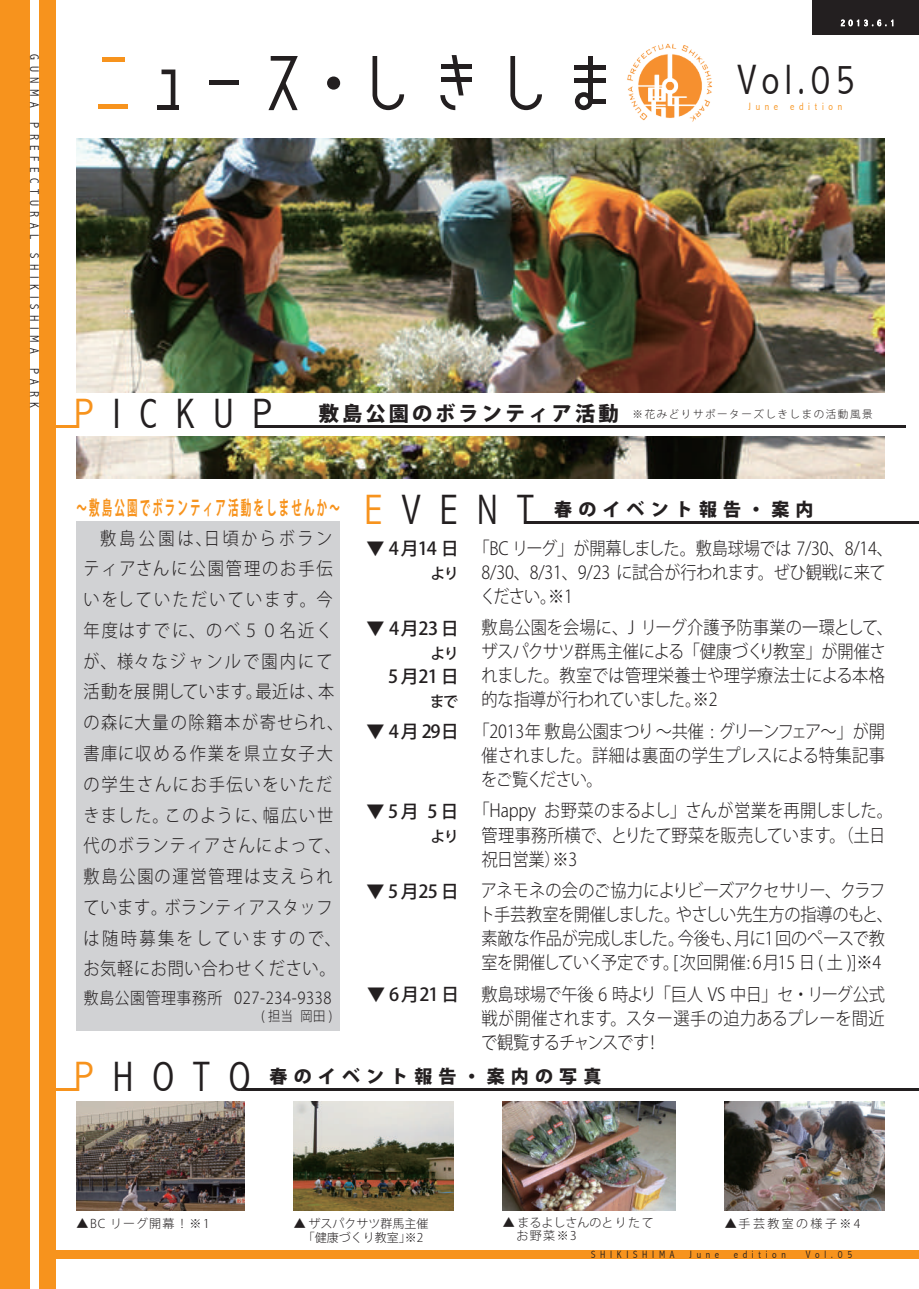
<style>
.page{position:relative;width:919px;height:1289px;background:#fff}
.page>*{position:absolute;margin:0;border:0;box-sizing:border-box;transform-origin:0 0}
.t1{font:300 condensed 42.45px "Abadi";letter-spacing:.44em;color:#231f20}
.t2{font:800 20.25px "Koz Go Pro";letter-spacing:.15em;color:#231f20}
.t3{font:700 19.5px "Koz Go Pro";letter-spacing:.2em;color:#f7931d;scale:.54 1}
.t4{font:300 18px/24px "Koz Go Pro";letter-spacing:.01em;color:#231f20;text-align:justify;scale:.9 1}
.t5{font:300 18px/30.8px "Koz Go Pro";letter-spacing:.11em;color:#231f20;text-align:center;scale:.9 1}
.t6{font:300 18px/24px "Koz Go Pro";letter-spacing:-.01em;color:#231f20;scale:.9 1}
.t7{font:300 18px/24px "Koz Go Pro";letter-spacing:-.02em;color:#231f20;scale:.9 1}
.t8{font:500 18px "Koz Go Pro";letter-spacing:.085em;color:#231f20}
.t9{font:800 18px "Koz Go Pro";letter-spacing:.34em;color:#231f20}
.t10{font:300 16.5px "Koz Go Pro";letter-spacing:.04em;color:#231f20;scale:.9 1}
.t11{font:500 15px "Koz Go Pro";letter-spacing:-.11em;color:#231f20}
.t12{font:300 13.5px "Koz Go Pro";color:#231f20;scale:.9 1}
.t13{font:300 condensed 12.75px "Abadi";letter-spacing:.44em;color:#231f20}
.t14{font:300 12px/13.5px "Koz Go Pro";color:#231f20;text-align:center}
.t15{font:300 12px "Koz Go Pro";letter-spacing:.2em;color:#231f20}
.t16{font:300 condensed 10.65px "Abadi";letter-spacing:.44em;color:#231f20}
.t17{font:300 condensed 10.65px "Abadi";letter-spacing:.44em;color:#f7931d}
.t18{font:300 10.5px "Koz Go Pro";letter-spacing:.15em;color:#231f20}
.s1{color:#f7931d}
</style>
<div class="page">
<div style="left:76px;top:521px;width:264px;height:509px;background:#d1d2d4"></div>
<img style="left:76px;top:1101px;width:168px;height:109px">
<img style="left:294px;top:1101px;width:159px;height:109px">
<img style="left:77px;top:138px;width:807px;height:340px">
<img style="left:503px;top:1101px;width:172px;height:109px">
<img style="left:724px;top:1101px;width:160px;height:109px">
<div style="left:0;top:0;width:56px;height:1288px;background:#f7931d"></div>
<div style="left:30px;top:0;width:9px;height:1288px;background:#fff"></div>
<div style="left:51px;top:1249px;width:867px;height:9px;background:#f7931d"></div>
<div style="left:56px;top:393px;width:862px;height:42px;background:#fff"></div>
<hr style="left:525px;top:521px;width:393px;height:3px;background:#231f20">
<hr style="left:241px;top:1088px;width:677px;height:2px;background:#231f20">
<hr style="left:44px;top:1088px;width:34px;height:2px;background:#f7931d">
<hr style="left:41px;top:425px;width:36px;height:2px;background:#f7931d">
<hr style="left:255px;top:425px;width:650px;height:2px;background:#231f20">
<div style="left:102px;top:57px;width:22px;height:5px;background:#f7931d"></div>
<hr style="left:98px;top:104px;width:30px;height:4px;background:#f7931d">
<div style="left:209px;top:80px;width:30px;height:5px;background:#231f20"></div>
<svg style="left:161px;top:70px;width:14px;height:35px"></svg>
<div style="left:157px;top:105px;width:22px;height:5px;background:#231f20"></div>
<div style="left:574px;top:65px;width:32px;height:5px;background:#231f20"></div>
<div style="left:574px;top:78px;width:32px;height:5px;background:#231f20"></div>
<hr style="left:590px;top:99px;width:16px;height:4px;background:#231f20">
<hr style="left:588px;top:56px;width:4px;height:45px;background:#231f20">
<svg style="left:575px;top:92px;width:17px;height:18px"></svg>
<svg style="left:268px;top:56px;width:30px;height:54px"></svg>
<div style="left:327px;top:76px;width:13px;height:14px;background:#231f20;border-radius:50%"></div>
<div style="left:441px;top:64px;width:30px;height:5px;background:#231f20"></div>
<div style="left:441px;top:77px;width:30px;height:5px;background:#231f20"></div>
<svg style="left:440px;top:55px;width:23px;height:55px"></svg>
<svg style="left:510px;top:56px;width:32px;height:54px"></svg>
<svg style="left:372px;top:56px;width:32px;height:54px"></svg>
<img style="left:627px;top:43px;width:86px;height:79px">
<div style="left:812px;top:0;width:106px;height:34px;background:#231f20"></div>
<svg style="left:840px;top:19px;width:53px;height:7px"></svg>
<p class="t13" style="left:42px;top:54px;width:355px;rotate:90deg">GUNMA PREFECTURAL SHIKISHIMA PARK</p>
<h1 class="t1" style="left:737px;top:55px;width:119px">Vol.05</h1>
<p class="t17" style="left:748px;top:101px;width:95px">June edition</p>
<h1 class="t1" style="left:74px;top:389px;width:200px"><span class="s1">P</span>ICKUP</h1>
<p class="t2" style="left:319px;top:401px;width:301px">敷島公園のボランティア活動</p>
<p class="t18" style="left:632px;top:407px;width:241px">※花みどりサポーターズしきしまの活動風景</p>
<p class="t3" style="left:76px;top:495px;width:489px">～敷島公園でボランティア活動をしませんか～</p>
<p class="t5" style="left:83px;top:523px;width:290px">敷島公園は、日頃からボラン<br>ティアさんに公園管理のお手伝いをしていただいています。今年度はすでに、のべ５０名近くが、様々なジャンルで園内にて活動を展開しています。最近は、本の森に大量の除籍本が寄せられ、書庫に収める作業を県立女子大の学生さんにお手伝いをいただきました。このように、幅広い世代のボランティアさんによって、敷島公園の運営管理は支えられています。ボランティアスタッフは随時募集をしていますので、お気軽にお問い合わせください。</p>
<p class="t10" style="left:84px;top:986px;width:276px">敷島公園管理事務所 027-234-9338</p>
<p class="t12" style="left:261px;top:1007px;width:81px">( 担当 岡田 )</p>
<h1 class="t1" style="left:364px;top:485px;width:171px"><span class="s1">E</span>VENT</h1>
<p class="t9" style="left:554px;top:497px;width:261px">春のイベント報告・案内</p>
<p class="t8" style="left:366px;top:537px;width:94px">▼ 4月14 日</p>
<p class="t11" style="left:430px;top:563px;width:30px">より</p>
<p class="t8" style="left:366px;top:617px;width:94px">▼ 4月23日</p>
<p class="t8" style="left:388px;top:665px;width:72px">5月21日</p>
<p class="t8" style="left:366px;top:720px;width:94px">▼ 4月29日</p>
<p class="t11" style="left:430px;top:643px;width:30px">より</p>
<p class="t11" style="left:430px;top:691px;width:30px">まで</p>
<p class="t8" style="left:366px;top:799px;width:94px">▼5月 5日</p>
<p class="t11" style="left:430px;top:827px;width:30px">より</p>
<p class="t8" style="left:366px;top:879px;width:94px">▼5月25日</p>
<p class="t8" style="left:367px;top:982px;width:94px">▼6月 21日</p>
<p class="t6" style="left:480px;top:536px;width:460px;text-indent:-7px">「BC リーグ」が開幕しました。敷島球場では 7/30、8/14、<br>8/30、8/31、9/23 に試合が行われます。ぜひ観戦に来てください。※1</p>
<p class="t4" style="left:481px;top:616px;width:458px;text-align:left">敷島公園を会場に、J リーグ介護予防事業の一環として、ザスパクサツ群馬主催による「健康づくり教室」が開催されました。教室では管理栄養士や理学療法士による本格的な指導が行われていました。※2</p>
<p class="t4" style="left:481px;top:719px;width:450px;text-indent:-8px">「2013年 敷島公園まつり ～共催 : グリーンフェア～」が開催されました。詳細は裏面の学生プレスによる特集記事をご覧ください。</p>
<p class="t6" style="left:481px;top:799px;width:458px;text-indent:-8px">「Happy お野菜のまるよし」さんが営業を再開しました。管理事務所横で、とりたて野菜を販売しています。（土日祝日営業）※3</p>
<p class="t7" style="left:479px;top:878px;width:461px">アネモネの会のご協力によりビーズアクセサリー、クラフト手芸教室を開催しました。やさしい先生方の指導のもと、素敵な作品が完成しました。今後も、月に1回のペースで教室を開催していく予定です。[次回開催: 6月15 日 ( 土 )]※4</p>
<p class="t4" style="left:481px;top:982px;width:450px">敷島球場で午後 6 時より「巨人 VS 中日」セ・リーグ公式戦が開催されます。スター選手の迫力あるプレーを間近で観覧するチャンスです！</p>
<h1 class="t1" style="left:74px;top:1051px;width:178px"><span class="s1">P</span>HOTO</h1>
<p class="t9" style="left:269px;top:1064px;width:333px">春のイベント報告・案内の写真</p>
<p class="t14" style="left:503px;top:1215px;width:152px;text-align:left">▲ まるよしさんのとりたて　お野菜※3</p>
<p class="t14" style="left:76px;top:1216px;width:134px">▲BC リーグ開幕！※1</p>
<p class="t15" style="left:724px;top:1215px;width:137px">▲手芸教室の様子※4</p>
<p class="t14" style="left:294px;top:1217px;width:136px">▲ ザスパクサツ群馬主催「健康づくり教室」※2</p>
<p class="t16" style="left:591px;top:1248px;width:85px">SHIKISHIMA</p>
<p class="t16" style="left:689px;top:1248px;width:31px">June</p>
<p class="t16" style="left:733px;top:1248px;width:53px">edition</p>
<p class="t16" style="left:805px;top:1248px;width:48px">Vol.05</p>
</div>
